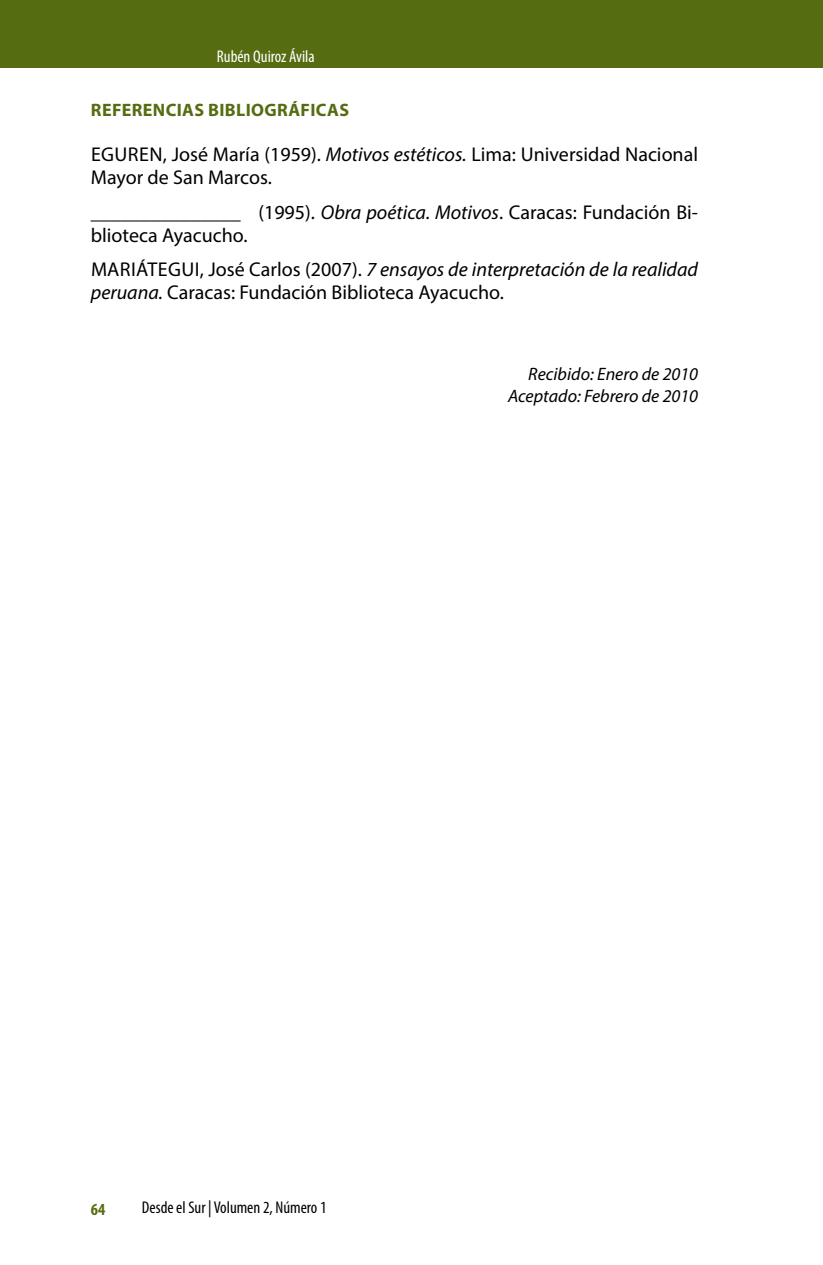
<style>
.page{position:relative;width:823px;height:1265px;background:#fff}
.page>*{position:absolute;margin:0;border:0;box-sizing:border-box;transform-origin:0 0}
.TEXTO_BIBLIOGRAFIA{font:20px/23px "Myriad Pro";color:#000}
.RECIBIDO-ACEPTADO{font:italic 18px/21.6px "Myriad Pro";color:#000;text-align:right}
.REFERENCIAS_BIBLIO{font:700 18px "Myriad Pro";letter-spacing:.02em;color:#566c11}
.t1{font:condensed 17px "Myriad Pro";color:#000}
.PARRAFOS{font:condensed 17px "Myriad Pro";color:#fff}
.t2{font:700 condensed 17px "Myriad Pro";color:#566c11}
.s1{font-style:italic}
</style>
<div class="page">
<hr style="left:822px;top:102px;width:1px;height:159px;background:#566c11">
<div style="left:0;top:0;width:822px;height:68px;background:#566c11"></div>
<p class="PARRAFOS" style="left:217px;top:46px;width:99px">Rubén Quiroz Ávila</p>
<p class="REFERENCIAS_BIBLIO" style="left:91px;top:98px;width:259px">REFERENCIAS BIBLIOGRÁFICAS</p>
<p class="TEXTO_BIBLIOGRAFIA" style="left:91px;top:143px;width:608px">EGUREN, José María (1959). <span class="s1">Motivos estéticos.</span> Lima: Universidad Nacional<br>Mayor de San Marcos.</p>
<p class="TEXTO_BIBLIOGRAFIA" style="left:91px;top:200px;width:608px">_______________ (1995). <span class="s1">Obra poética. Motivos</span>. Caracas: Fundación Bi&shy;blioteca Ayacucho.</p>
<p class="TEXTO_BIBLIOGRAFIA" style="left:91px;top:257px;width:608px">MARIÁTEGUI, José Carlos (2007). <span class="s1">7 ensayos de interpretación de la realidad peruana.</span> Caracas: Fundación Biblioteca Ayacucho.</p>
<p class="RECIBIDO-ACEPTADO" style="left:507px;top:363px;width:191px">Recibido: Enero de 2010<br>Aceptado: Febrero de 2010</p>
<p class="t2" style="left:91px;top:1198px;width:16px">64</p>
<p class="t1" style="left:142px;top:1196px;width:186px">Desde el Sur | Volumen 2, Número 1</p>
</div>
